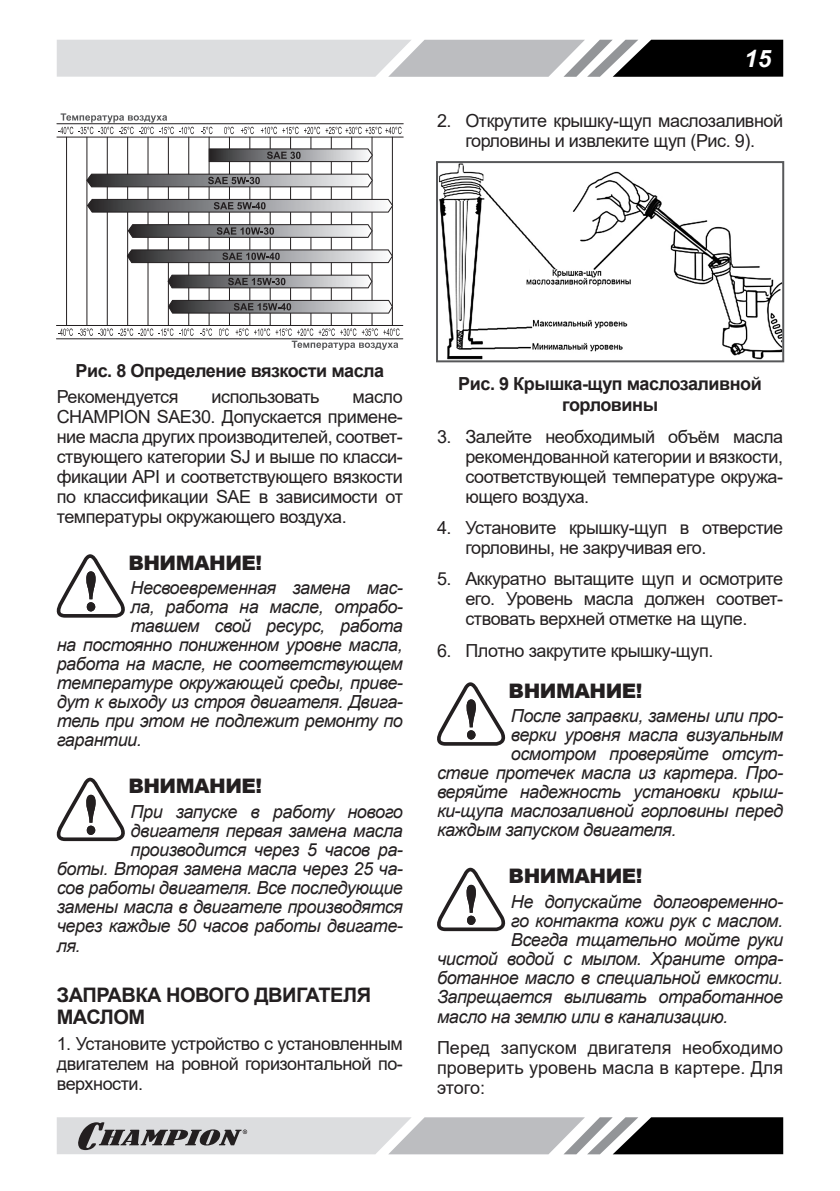
<style>
.page{position:relative;width:840px;height:1191px;background:#fff}
.page>*{position:absolute;margin:0;border:0;box-sizing:border-box;transform-origin:0 0}
.t1{font:italic 700 24px "Arial";color:#fff}
.t2{font:900 20px "Arial";letter-spacing:-.025em;color:#231f20}
.t3{font:700 20px/22px "Arial";letter-spacing:-.025em;color:#231f20}
.p{font:italic 18px "Arial";letter-spacing:-.025em;color:#231f20}
.p_list{font:18px/20px "Arial";letter-spacing:-.025em;color:#231f20;text-align:justify}
.pic_h_centr{font:700 18px/21.6px "Arial";letter-spacing:-.025em;color:#231f20;text-align:center}
</style>
<div class="page">
<svg style="left:57px;top:40px;width:725px;height:37px;background:#a7a8aa"></svg>
<svg style="left:57px;top:1117px;width:725px;height:37px;background:#9c9d9e"></svg>
<svg style="left:201px;top:127px;width:11px;height:7px"></svg>
<svg style="left:224px;top:127px;width:10px;height:7px"></svg>
<svg style="left:241px;top:127px;width:13px;height:7px"></svg>
<svg style="left:261px;top:127px;width:37px;height:7px"></svg>
<svg style="left:304px;top:127px;width:97px;height:7px"></svg>
<hr style="left:56px;top:123px;width:347px;height:1px;background:#231f20">
<svg style="left:56px;top:137px;width:347px;height:202px"></svg>
<svg style="left:58px;top:113px;width:136px;height:21px"></svg>
<svg style="left:254px;top:328px;width:145px;height:22px"></svg>
<svg style="left:168px;top:300px;width:224px;height:13px;background:#828284"></svg>
<svg style="left:167px;top:275px;width:205px;height:13px;background:#828284"></svg>
<svg style="left:127px;top:249px;width:265px;height:14px;background:#828284"></svg>
<svg style="left:128px;top:224px;width:244px;height:14px;background:#7f7f81"></svg>
<svg style="left:87px;top:199px;width:306px;height:14px;background:#828284"></svg>
<svg style="left:86px;top:174px;width:286px;height:13px;background:#838386"></svg>
<svg style="left:209px;top:148px;width:163px;height:14px;background:#808082"></svg>
<svg style="left:56px;top:554px;width:69px;height:63px"></svg>
<svg style="left:56px;top:777px;width:69px;height:64px"></svg>
<img style="left:439px;top:164px;width:341px;height:195px">
<div style="left:436px;top:161px;width:347px;height:201px;border:2px solid #57585a"></div>
<svg style="left:437px;top:682px;width:68px;height:63px"></svg>
<svg style="left:437px;top:867px;width:68px;height:64px"></svg>
<h1 class="t1" style="left:743px;top:42px;width:28px">15</h1>
<p class="p_list" style="left:437px;top:110px;width:347px;text-align:center">2. Открутите крышку-щуп маслозаливной горловины и извлеките щуп (Рис. 9).</p>
<p class="pic_h_centr" style="left:75px;top:360px;width:310px">Рис. 8 Определение вязкости масла</p>
<p class="p_list" style="left:57px;top:386px;width:123px">Рекомендуется</p>
<p class="p_list" style="left:211px;top:386px;width:110px">использовать</p>
<p class="p_list" style="left:57px;top:386px;width:347px;text-indent:295px">масло CHAMPION SAE30. Допускается примене&shy;ние масла других производителей, соответ&shy;ствующего категории SJ и выше по класси&shy;фикации API и соответствующего вязкости по классификации SAE в зависимости от температуры окружающего воздуха.</p>
<p class="t2" style="left:128px;top:548px;width:135px">ВНИМАНИЕ!</p>
<p class="p" style="left:130px;top:576px;width:274px">Несвоевременная замена мас-</p>
<p class="p" style="left:130px;top:595px;width:274px">ла, работа на масле, отрабо-</p>
<p class="p" style="left:130px;top:614px;width:274px">тавшем свой ресурс, работа</p>
<p class="p" style="left:57px;top:633px;width:347px">на постоянно пониженном уровне масла,</p>
<p class="p" style="left:57px;top:652px;width:347px">работа на масле, не соответствующем</p>
<p class="p" style="left:57px;top:671px;width:347px">температуре окружающей среды, приве-</p>
<p class="p" style="left:57px;top:690px;width:347px">дут к выходу из строя двигателя. Двига-</p>
<p class="p" style="left:57px;top:709px;width:347px">тель при этом не подлежит ремонту по</p>
<p class="p" style="left:57px;top:728px;width:87px">гарантии.</p>
<p class="t2" style="left:128px;top:771px;width:135px">ВНИМАНИЕ!</p>
<p class="p" style="left:130px;top:799px;width:274px">При запуске в работу нового</p>
<p class="p" style="left:130px;top:818px;width:274px">двигателя первая замена масла</p>
<p class="p" style="left:130px;top:837px;width:274px">производится через 5 часов ра-</p>
<p class="p" style="left:57px;top:856px;width:347px">боты. Вторая замена масла через 25 ча-</p>
<p class="p" style="left:57px;top:875px;width:347px">сов работы двигателя. Все последующие</p>
<p class="p" style="left:57px;top:894px;width:347px">замены масла в двигателе производятся</p>
<p class="p" style="left:57px;top:913px;width:347px">через каждые 50 часов работы двигате-</p>
<p class="p" style="left:57px;top:933px;width:25px">ля.</p>
<p class="t3" style="left:57px;top:984px;width:316px">ЗАПРАВКА НОВОГО ДВИГАТЕЛЯ<br>МАСЛОМ</p>
<p class="p_list" style="left:57px;top:1033px;width:347px">1. Установите устройство с установленным двигателем на ровной горизонтальной по&shy;верхности.</p>
<p class="pic_h_centr" style="left:458px;top:373px;width:305px">Рис. 9 Крышка-щуп маслозаливной горловины</p>
<p class="p_list" style="left:465px;top:426px;width:319px;text-indent:-28px">3. Залейте необходимый объём масла рекомендованной категории и вязкости, соответствующей температуре окружа&shy;ющего воздуха.</p>
<p class="p_list" style="left:465px;top:517px;width:319px;text-indent:-28px">4. Установите крышку-щуп в отверстие горловины, не закручивая его.</p>
<p class="p_list" style="left:465px;top:569px;width:319px;text-indent:-28px">5. Аккуратно вытащите щуп и осмотрите его. Уровень масла должен соответ&shy;ствовать верхней отметке на щупе.</p>
<p class="p_list" style="left:437px;top:640px;width:278px">6. Плотно закрутите крышку-щуп.</p>
<p class="t2" style="left:508px;top:676px;width:135px">ВНИМАНИЕ!</p>
<p class="p" style="left:510px;top:704px;width:274px">После заправки, замены или про-</p>
<p class="p" style="left:510px;top:723px;width:274px">верки уровня масла визуальным</p>
<p class="p" style="left:510px;top:742px;width:274px">осмотром проверяйте отсут-</p>
<p class="p" style="left:437px;top:761px;width:347px">ствие протечек масла из картера. Про-</p>
<p class="p" style="left:437px;top:780px;width:347px">веряйте надежность установки крыш-</p>
<p class="p" style="left:437px;top:799px;width:347px">ки-щупа маслозаливной горловины перед</p>
<p class="p" style="left:437px;top:818px;width:241px">каждым запуском двигателя.</p>
<p class="t2" style="left:508px;top:861px;width:135px">ВНИМАНИЕ!</p>
<p class="p" style="left:510px;top:890px;width:274px">Не допускайте долговременно-</p>
<p class="p" style="left:510px;top:909px;width:274px">го контакта кожи рук с маслом.</p>
<p class="p" style="left:510px;top:928px;width:274px">Всегда тщательно мойте руки</p>
<p class="p" style="left:437px;top:947px;width:347px">чистой водой с мылом. Храните отра-</p>
<p class="p" style="left:437px;top:966px;width:347px">ботанное масло в специальной емкости.</p>
<p class="p" style="left:437px;top:985px;width:347px">Запрещается выливать отработанное</p>
<p class="p" style="left:437px;top:1005px;width:292px">масло на землю или в канализацию.</p>
<p class="p_list" style="left:437px;top:1037px;width:347px">Перед запуском двигателя необходимо проверить уровень масла в картере. Для этого:</p>
</div>
